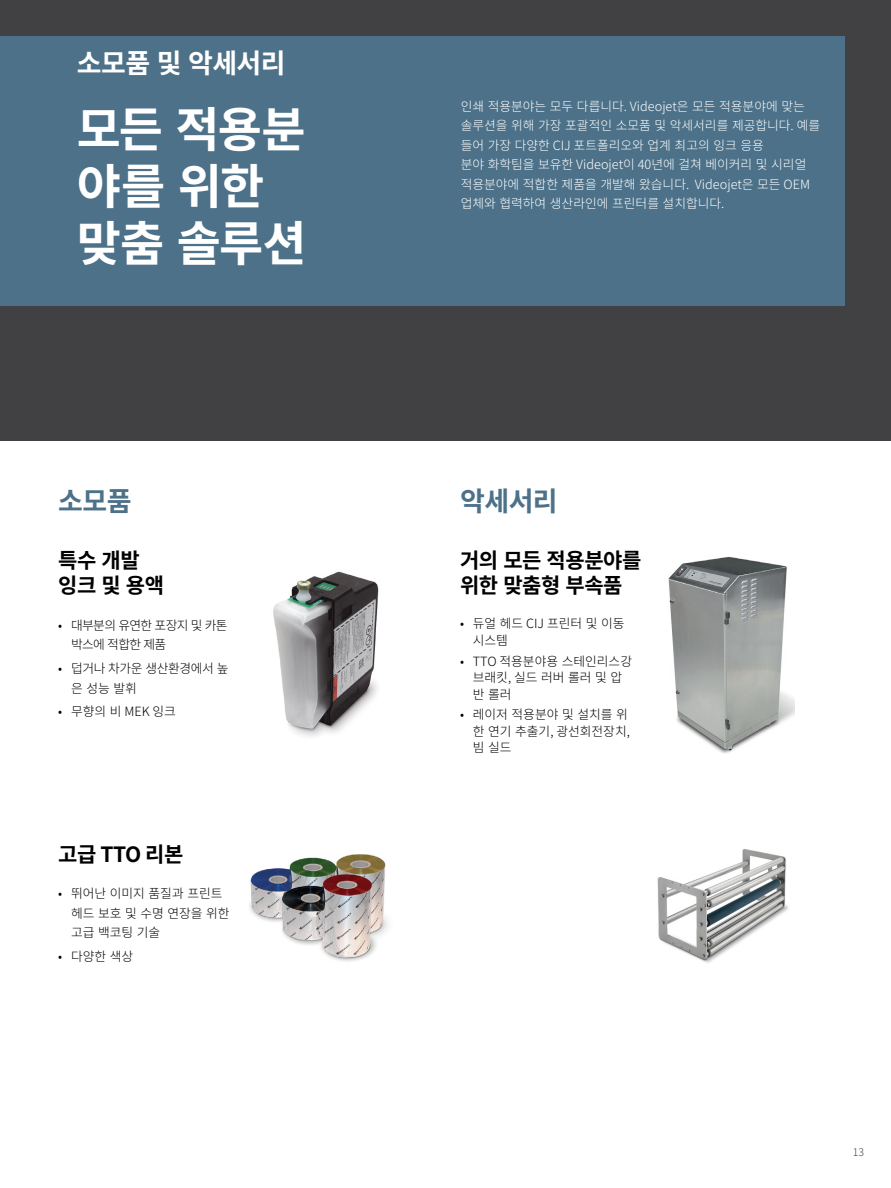
<style>
.page{position:relative;width:891px;height:1188px;background:#fff}
.page>*{position:absolute;margin:0;border:0;box-sizing:border-box;transform-origin:0 0}
.t1{font:700 48px/57px "Noto Sans CJ Kkr";letter-spacing:-.03em;color:#fff}
.t2{font:700 27px "Noto Sans CJ Kkr";letter-spacing:-.02em;color:#fff}
.t3{font:700 27px "Noto Sans CJ Kkr";letter-spacing:-.02em;color:#4c7189}
.t4{font:700 21px/25.5px "Noto Sans CJ Kkr";letter-spacing:-.02em;color:#000}
.t5{font:300 12.75px/19.5px "Noto Sans CJ Kkr";color:#fff}
.t6{font:300 12.75px/16.5px "Noto Sans CJ Kkr";color:#000}
.t7{font:300 12.75px/19.5px "Noto Sans CJ Kkr";letter-spacing:-.05em;color:#000}
.t8{font:300 12.75px/19.5px "Noto Sans CJ Kkr";letter-spacing:-.03em;color:#000}
.t9{font:300 10.5px "Noto Sans CJ Kkr";color:#414042}
</style>
<div class="page">
<div style="left:0;top:0;width:891px;height:441px;background:#414042"></div>
<div style="left:0;top:36px;width:845px;height:270px;background:#4c7189"></div>
<img style="left:657px;top:849px;width:132px;height:114px">
<img style="left:668px;top:556px;width:127px;height:198px">
<img style="left:250px;top:854px;width:138px;height:107px">
<img style="left:273px;top:571px;width:106px;height:165px">
<h2 class="t2" style="left:77px;top:48px;width:210px">소모품 및 악세서리</h2>
<h1 class="t1" style="left:77px;top:102px;width:231px">모든 적용분 야를 위한 맞춤 솔루션</h1>
<p class="t5" style="left:461px;top:97px;width:361px">인쇄 적용분야는 모두 다릅니다. Videojet은 모든 적용분야에 맞는 솔루션을 위해 가장 포괄적인 소모품 및 악세서리를 제공합니다. 예를 들어 가장 다양한 CIJ 포트폴리오와 업계 최고의 잉크 응용<br>분야 화학팀을 보유한 Videojet이 40년에 걸쳐 베이커리 및 시리얼 적용분야에 적합한 제품을 개발해 왔습니다. Videojet은 모든 OEM 업체와 협력하여 생산라인에 프린터를 설치합니다.</p>
<h2 class="t3" style="left:58px;top:486px;width:75px">소모품</h2>
<h2 class="t3" style="left:460px;top:486px;width:99px">악세서리</h2>
<h3 class="t4" style="left:58px;top:548px;width:107px">특수 개발 잉크 및 용액</h3>
<p class="t7" style="left:71px;top:616px;width:158px;text-indent:-13px">• 대부분의 유연한 포장지 및 카톤 박스에 적합한 제품</p>
<p class="t8" style="left:71px;top:659px;width:159px;text-indent:-13px">• 덥거나 차가운 생산환경에서 높 은 성능 발휘</p>
<p class="t6" style="left:58px;top:704px;width:119px">• 무향의 비 MEK 잉크</p>
<h3 class="t4" style="left:58px;top:842px;width:127px">고급 TTO 리본</h3>
<p class="t6" style="left:71px;top:884px;width:160px;line-height:19.5px;text-indent:-13px">• 뛰어난 이미지 품질과 프린트 헤드 보호 및 수명 연장을 위한 고급 백코팅 기술</p>
<p class="t6" style="left:58px;top:948px;width:76px">• 다양한 색상</p>
<h3 class="t4" style="left:460px;top:548px;width:183px">거의 모든 적용분야를 위한 맞춤형 부속품</h3>
<p class="t6" style="left:473px;top:616px;width:153px;text-indent:-13px">• 듀얼 헤드 CIJ 프린터 및 이동 시스템</p>
<p class="t6" style="left:473px;top:653px;width:161px;text-indent:-13px">• TTO 적용분야용 스테인리스강 브래킷, 실드 러버 롤러 및 압 반 롤러</p>
<p class="t6" style="left:473px;top:707px;width:159px;text-indent:-13px">• 레이저 적용분야 및 설치를 위 한 연기 추출기, 광선회전장치, 빔 실드</p>
<p class="t9" style="left:853px;top:1147px;width:13px">13</p>
</div>
